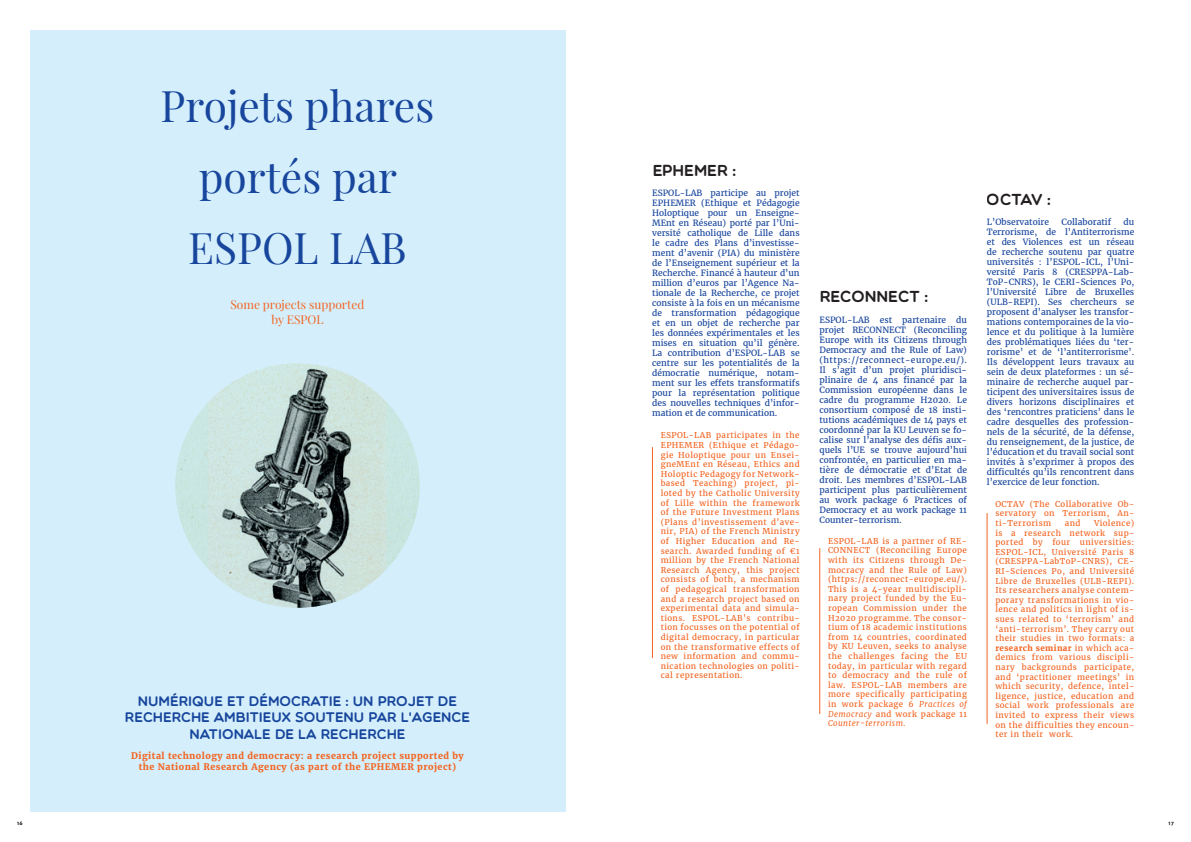
<style>
.page{position:relative;width:1191px;height:842px;background:#fff}
.page>*{position:absolute;margin:0;border:0;box-sizing:border-box;transform-origin:0 0}
.t1{font:42.6px/71px "Playfair Display";color:#18469d;text-align:center}
.t2{font:16px "Multicolore";color:#231f20}
.t3{font:14px/16.8px "Multicolore";color:#18469d;text-align:center}
.t4{font:12px/14.4px "Playfair Display";color:#f36421;text-align:center}
.t5{font:700 9px/10.8px "Merriweather";letter-spacing:.05em;color:#f36421;text-align:center}
.t6{font:8.5px/10px "Merriweather";color:#18469d;text-align:justify}
.t7{font:8px/9.6px "Merriweather";letter-spacing:.05em;color:#f36421;text-align:justify}
.t8{font:700 6px "Neutra Text";color:#231f20}
.s1{font-style:italic}
.s2{font-weight:700}
</style>
<div class="page">
<div style="left:30px;top:30px;width:535px;height:782px;background:#d4effb"></div>
<hr style="left:652px;top:447px;width:1px;height:211px;background:#f36421">
<hr style="left:819px;top:548px;width:1px;height:166px;background:#f36421">
<hr style="left:986px;top:513px;width:1px;height:211px;background:#f36421">
<img style="left:175px;top:363px;width:245px;height:245px;border-radius:122px">
<h1 class="t1" style="left:161px;top:70px;width:275px">Projets phares portés par<br>ESPOL LAB</h1>
<h3 class="t4" style="left:230px;top:298px;width:136px">Some projects supported by ESPOL</h3>
<h3 class="t3" style="left:125px;top:692px;width:347px">NUMÉRIQUE ET DÉMOCRATIE : UN PROJET DE<br>RECHERCHE AMBITIEUX SOUTENU PAR L'AGENCE<br>NATIONALE DE LA RECHERCHE</h3>
<p class="t5" style="left:131px;top:750px;width:334px">Digital technology and democracy: a research project supported by the National Research Agency (as part of the EPHEMER project)</p>
<h2 class="t2" style="left:652px;top:160px;width:86px">EPHEMER :</h2>
<p class="t6" style="left:652px;top:188px;width:149px">ESPOL-LAB participe au projet EPHEMER (Ethique et Pédagogie Holoptique pour un Enseigne-MEnt en Réseau) porté par l’Uni&shy;versité catholique de Lille dans le cadre des Plans d’investisse&shy;ment d’avenir (PIA) du ministère de l’Enseignement supérieur et la Recherche. Financé à hauteur d’un million d’euros par l’Agence Na&shy;tionale de la Recherche, ce projet consiste à la fois en un mécanisme de transformation pédagogique et en un objet de recherche par les données expérimentales et les mises en situation qu’il génère.<br>La contribution d’ESPOL-LAB se centre sur les potentialités de la démocratie numérique, notam&shy;ment sur les effets transformatifs pour la représentation politique des nouvelles techniques d’infor&shy;mation et de communication.</p>
<p class="t7" style="left:660px;top:430px;width:140px">ESPOL-LAB participates in the EPHEMER (Ethique et Pédago&shy;gie Holoptique pour un Ensei&shy;gneMEnt en Réseau, Ethics and Holoptic Pedagogy for Network&shy;based Teaching) project, pi&shy;loted by the Catholic University of Lille within the framework of the Future Investment Plans (Plans d’investissement d’ave&shy;nir, PIA) of the French Ministry of Higher Education and Re&shy;search. Awarded funding of €1 million by the French National Research Agency, this project consists of both, a mechanism of pedagogical transformation and a research project based on experimental data and simula&shy;tions. ESPOL-LAB’s contribu&shy;tion focusses on the potential of digital democracy, in particular on the transformative effects of new information and commu&shy;nication technologies on politi&shy;cal representation.</p>
<h2 class="t2" style="left:819px;top:287px;width:110px">RECONNECT :</h2>
<p class="t6" style="left:819px;top:315px;width:149px">ESPOL-LAB est partenaire du projet RECONNECT (Reconciling Europe with its Citizens through Democracy and the Rule of Law) (https://reconnect-europe.eu/).<br>Il s’agit d’un projet pluridisci&shy;plinaire de 4 ans financé par la Commission européenne dans le cadre du programme H2020. Le consortium composé de 18 insti&shy;tutions académiques de 14 pays et coordonné par la KU Leuven se fo&shy;calise sur l’analyse des défis aux&shy;quels l’UE se trouve aujourd’hui confrontée, en particulier en ma&shy;tière de démocratie et d’Etat de droit. Les membres d’ESPOL-LAB participent plus particulièrement au work package 6 Practices of Democracy et au work package 11<br>Counter-terrorism.</p>
<p class="t7" style="left:828px;top:536px;width:140px">ESPOL-LAB is a partner of RE-CONNECT (Reconciling Europe with its Citizens through De&shy;mocracy and the Rule of Law) (https://reconnect-europe.eu/).<br>This is a 4-year multidiscipli&shy;nary project funded by the Eu&shy;ropean Commission under the H2020 programme. The consor&shy;tium of 18 academic institutions from 14 countries, coordinated by KU Leuven, seeks to analyse the challenges facing the EU today, in particular with regard to democracy and the rule of law. ESPOL-LAB members are more specifically participating in work package 6 <span class="s1">Practices of Democracy</span> and work package 11<br><span class="s1">Counter-terrorism.</span></p>
<h2 class="t2" style="left:986px;top:190px;width:66px">OCTAV :</h2>
<p class="t6" style="left:986px;top:217px;width:64px">L’Observatoire</p>
<p class="t6" style="left:1061px;top:217px;width:51px">Collaboratif</p>
<p class="t6" style="left:986px;top:217px;width:149px;text-indent:137px">du Terrorisme, de l’Antiterrorisme et des Violences est un réseau de recherche soutenu par quatre universités : l’ESPOL-ICL, l’Uni&shy;versité Paris 8 (CRESPPA-Lab-ToP-CNRS), le CERI-Sciences Po, l’Université Libre de Bruxelles (ULB-REPI). Ses chercheurs se proposent d’analyser les transfor&shy;mations contemporaines de la vio&shy;lence et du politique à la lumière des problématiques liées du ‘ter&shy;rorisme’ et de ‘l’antiterrorisme’.<br>Ils développent leurs travaux au sein de deux plateformes : un sé&shy;minaire de recherche auquel par&shy;ticipent des universitaires issus de divers horizons disciplinaires et des ‘rencontres praticiens’ dans le cadre desquelles des profession&shy;nels de la sécurité, de la défense, du renseignement, de la justice, de l’éducation et du travail social sont invités à s’exprimer à propos des difficultés qu’ils rencontrent dans l’exercice de leur fonction.</p>
<p class="t7" style="left:995px;top:499px;width:140px">OCTAV (The Collaborative Ob&shy;servatory on Terrorism, An&shy;ti-Terrorism</p>
<p class="t7" style="left:995px;top:518px;width:140px;text-indent:99px">Violence) is a research network sup&shy;ported by four universities:<br>ESPOL-ICL, Université Paris 8 (CRESPPA-LabToP-CNRS), CE-RI-Sciences Po, and Université Libre de Bruxelles (ULB-REPI).<br>Its researchers analyse contem&shy;porary transformations in vio&shy;lence and politics in light of is&shy;sues related to ‘terrorism’ and ‘anti-terrorism’. They carry out their studies in two formats: a <span class="s2">research seminar</span> in which aca&shy;demics from various discipli&shy;nary backgrounds participate, and ‘practitioner meetings’ in which security, defence, intel&shy;ligence, justice, education and social work professionals are invited to express their views on the difficulties they encoun&shy;ter in their work.</p>
<p class="t7" style="left:1064px;top:518px;width:17px">and</p>
<p class="t8" style="left:17px;top:819px;width:7px">16</p>
<p class="t8" style="left:1168px;top:819px;width:7px">17</p>
</div>
